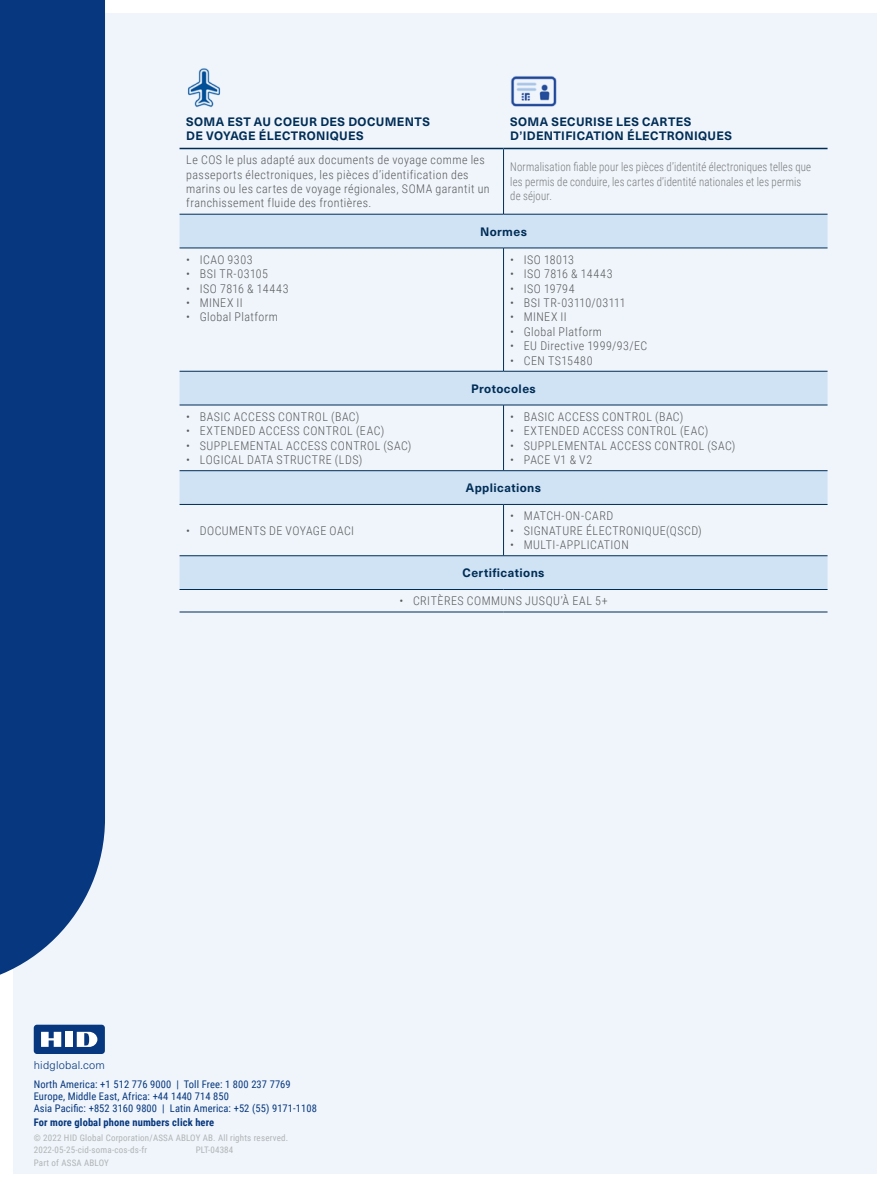
<style>
.page{position:relative;width:891px;height:1188px;background:#fff}
.page>*{position:absolute;margin:0;border:0;box-sizing:border-box;transform-origin:0 0}
.ds_table_row_column{font:300 12px/14.4px "Roboto Condensed";letter-spacing:.04em;color:#58595b}
.ds_table_row_details{font:300 12px/14.4px "Roboto Condensed";letter-spacing:.015em;color:#797a7d;scale:.9 1}
.ds_table_section_hea{font:700 12px/14.4px "Neue Haas Unica Pro";letter-spacing:.03em;color:#002d56}
.ds_table_row_column-2{font:700 12px/14.4px "Neue Haas Unica Pro";letter-spacing:.03em;color:#002d56}
.t1{font:300 11.1px "Neue Haas Unica Pro";letter-spacing:.02em;color:#07377e}
.t2{font:10.5px/12.1px "Roboto Condensed";letter-spacing:.01em;color:#07377e}
.t3{font:700 10.5px "Roboto Condensed";letter-spacing:.01em;color:#07377e}
.ds_contact_rev_name{font:9px "Roboto Condensed";letter-spacing:.02em;color:#b1b4b6}
</style>
<div class="page">
<div style="left:14px;top:14px;width:864px;height:1160px;background:#eff5fb"></div>
<div style="left:34px;top:1025px;width:71px;height:29px;background:#07377e;border-radius:3px"></div>
<div style="left:65px;top:1032px;width:8px;height:15px;background:#fff"></div>
<svg style="left:41px;top:1032px;width:20px;height:15px"></svg>
<svg style="left:77px;top:1032px;width:20px;height:15px"></svg>
<div style="left:0;top:0;width:105px;height:987px;background:#07377e"></div>
<svg style="left:180px;top:215px;width:648px;height:374px"></svg>
<hr style="left:180px;top:148px;width:324px;height:1px;background:#002d56">
<hr style="left:504px;top:148px;width:324px;height:1px;background:#002d56">
<hr style="left:503px;top:149px;width:1px;height:65px;background:#002d56">
<hr style="left:503px;top:505px;width:1px;height:51px;background:#002d56">
<hr style="left:180px;top:214px;width:324px;height:1px;background:#002d56">
<hr style="left:504px;top:214px;width:324px;height:1px;background:#002d56">
<hr style="left:180px;top:248px;width:324px;height:1px;background:#002d56">
<hr style="left:504px;top:248px;width:324px;height:1px;background:#002d56">
<hr style="left:503px;top:248px;width:1px;height:123px;background:#002d56">
<hr style="left:180px;top:371px;width:324px;height:1px;background:#002d56">
<hr style="left:504px;top:371px;width:324px;height:1px;background:#002d56">
<hr style="left:180px;top:405px;width:324px;height:1px;background:#002d56">
<hr style="left:504px;top:405px;width:324px;height:1px;background:#002d56">
<hr style="left:503px;top:405px;width:1px;height:66px;background:#002d56">
<hr style="left:180px;top:470px;width:324px;height:1px;background:#002d56">
<hr style="left:504px;top:470px;width:324px;height:1px;background:#002d56">
<hr style="left:180px;top:504px;width:324px;height:1px;background:#002d56">
<hr style="left:504px;top:504px;width:324px;height:1px;background:#002d56">
<hr style="left:180px;top:555px;width:324px;height:1px;background:#002d56">
<hr style="left:504px;top:555px;width:324px;height:1px;background:#002d56">
<hr style="left:180px;top:589px;width:324px;height:1px;background:#002d56">
<hr style="left:504px;top:589px;width:324px;height:1px;background:#002d56">
<hr style="left:180px;top:612px;width:324px;height:1px;background:#002d56">
<hr style="left:504px;top:612px;width:324px;height:1px;background:#002d56">
<img style="left:511px;top:76px;width:46px;height:31px">
<img style="left:187px;top:68px;width:34px;height:39px">
<p class="ds_table_row_column-2" style="left:186px;top:114px;width:245px">SOMA EST AU COEUR DES DOCUMENTS<br>DE VOYAGE ÉLECTRONIQUES</p>
<p class="ds_table_section_hea" style="left:510px;top:114px;width:223px">SOMA SECURISE LES CARTES<br>D’IDENTIFICATION ÉLECTRONIQUES</p>
<p class="ds_table_row_column" style="left:186px;top:152px;width:305px">Le COS le plus adapté aux documents de voyage comme les passeports électroniques, les pièces d’identification des marins ou les cartes de voyage régionales, SOMA garantit un franchissement fluide des frontières.</p>
<p class="ds_table_row_details" style="left:510px;top:160px;width:336px">Normalisation fiable pour les pièces d’identité électroniques telles que les permis de conduire, les cartes d’identité nationales et les permis de séjour.</p>
<p class="ds_table_section_hea" style="left:480px;top:224px;width:48px">Normes</p>
<p class="ds_table_row_column" style="left:186px;top:252px;width:68px">• ICAO 9303</p>
<p class="ds_table_row_column" style="left:186px;top:266px;width:83px">• BSI TR-03105</p>
<p class="ds_table_row_column" style="left:186px;top:281px;width:104px">• ISO 7816 &amp; 14443</p>
<p class="ds_table_row_column" style="left:186px;top:295px;width:58px">• MINEX II</p>
<p class="ds_table_row_column" style="left:186px;top:309px;width:93px">• Global Platform</p>
<p class="ds_table_row_column" style="left:510px;top:252px;width:65px">• ISO 18013</p>
<p class="ds_table_row_column" style="left:510px;top:266px;width:104px">• ISO 7816 &amp; 14443</p>
<p class="ds_table_row_column" style="left:510px;top:281px;width:66px">• ISO 19794</p>
<p class="ds_table_row_column" style="left:510px;top:295px;width:117px">• BSI TR-03110/03111</p>
<p class="ds_table_row_column" style="left:510px;top:309px;width:58px">• MINEX II</p>
<p class="ds_table_row_column" style="left:510px;top:324px;width:93px">• Global Platform</p>
<p class="ds_table_row_column" style="left:510px;top:338px;width:139px">• EU Directive 1999/93/EC</p>
<p class="ds_table_row_column" style="left:510px;top:353px;width:84px">• CEN TS15480</p>
<p class="ds_table_section_hea" style="left:471px;top:381px;width:66px">Protocoles</p>
<p class="ds_table_row_column" style="left:186px;top:409px;width:175px">• BASIC ACCESS CONTROL (BAC)</p>
<p class="ds_table_row_column" style="left:186px;top:423px;width:199px">• EXTENDED ACCESS CONTROL (EAC)</p>
<p class="ds_table_row_column" style="left:186px;top:438px;width:227px">• SUPPLEMENTAL ACCESS CONTROL (SAC)</p>
<p class="ds_table_row_column" style="left:186px;top:452px;width:178px">• LOGICAL DATA STRUCTRE (LDS)</p>
<p class="ds_table_row_column" style="left:510px;top:409px;width:175px">• BASIC ACCESS CONTROL (BAC)</p>
<p class="ds_table_row_column" style="left:510px;top:423px;width:199px">• EXTENDED ACCESS CONTROL (EAC)</p>
<p class="ds_table_row_column" style="left:510px;top:438px;width:227px">• SUPPLEMENTAL ACCESS CONTROL (SAC)</p>
<p class="ds_table_row_column" style="left:510px;top:452px;width:83px">• PACE V1 &amp; V2</p>
<p class="ds_table_section_hea" style="left:466px;top:481px;width:77px">Applications</p>
<p class="ds_table_row_column" style="left:186px;top:523px;width:169px">• DOCUMENTS DE VOYAGE OACI</p>
<p class="ds_table_row_column" style="left:510px;top:508px;width:104px">• MATCH-ON-CARD</p>
<p class="ds_table_row_column" style="left:510px;top:523px;width:193px">• SIGNATURE ÉLECTRONIQUE(QSCD)</p>
<p class="ds_table_row_column" style="left:510px;top:537px;width:120px">• MULTI-APPLICATION</p>
<p class="ds_table_section_hea" style="left:463px;top:566px;width:84px">Certifications</p>
<p class="ds_table_row_column" style="left:400px;top:593px;width:210px">• CRITÈRES COMMUNS JUSQU’À EAL 5+</p>
<p class="t1" style="left:34px;top:1059px;width:73px">hidglobal.com</p>
<p class="t2" style="left:34px;top:1078px;width:285px">North America: +1 512 776 9000 | Toll Free: 1 800 237 7769<br>Europe, Middle East, Africa: +44 1440 714 850<br>Asia Pacific: +852 3160 9800 | Latin America: +52 (55) 9171-1108</p>
<p class="t3" style="left:34px;top:1115px;width:182px">For more global phone numbers click here</p>
<p class="ds_contact_rev_name" style="left:34px;top:1131px;width:256px">© 2022 HID Global Corporation/ASSA ABLOY AB. All rights reserved.</p>
<p class="ds_contact_rev_name" style="left:34px;top:1157px;width:77px">Part of ASSA ABLOY</p>
<p class="ds_contact_rev_name" style="left:34px;top:1144px;width:115px">2022-05-25-cid-soma-cos-ds-fr</p>
<p class="ds_contact_rev_name" style="left:196px;top:1144px;width:39px">PLT-04384</p>
</div>
